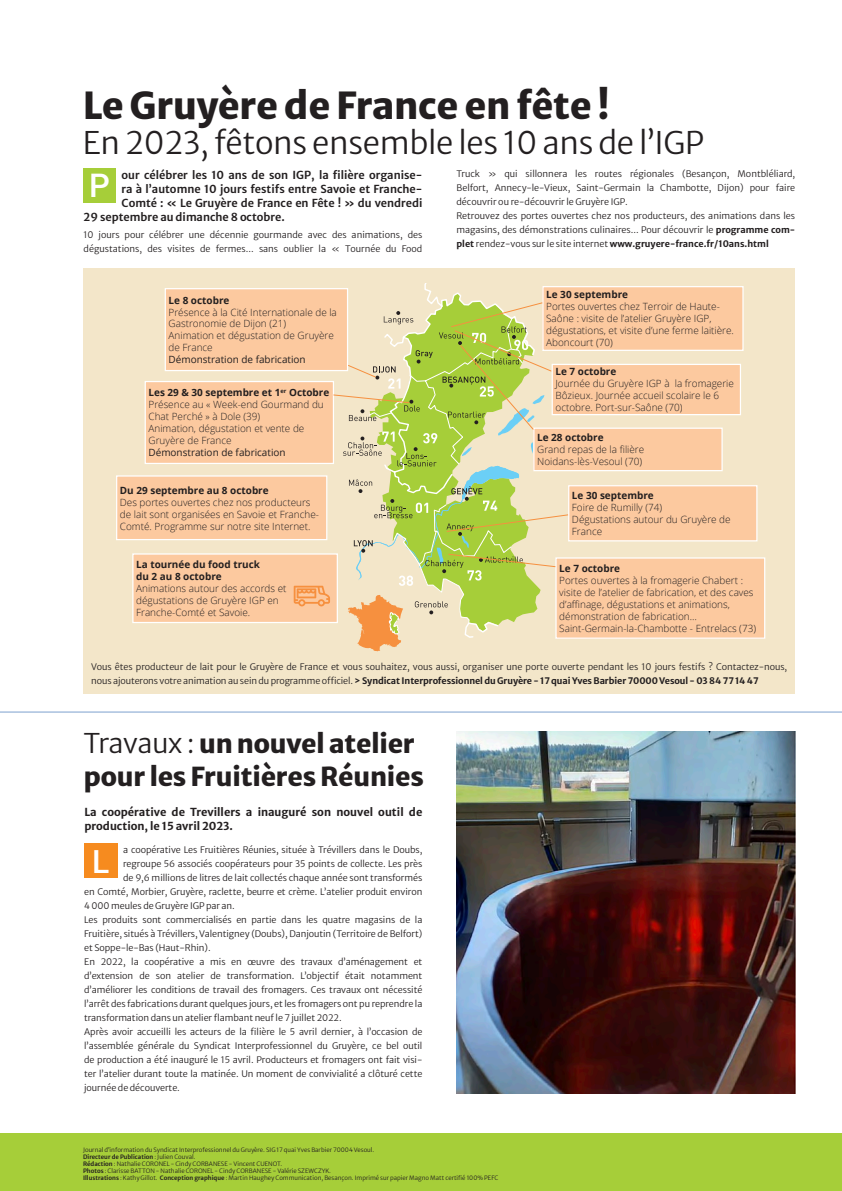
<style>
.page{position:relative;width:842px;height:1191px;background:#fff}
.page>*{position:absolute;margin:0;border:0;box-sizing:border-box;transform-origin:0 0}
.t1{font:800 37px "Merriweather Sans";letter-spacing:-.01em;color:#231f20}
.t2{font:500 32.5px "Roboto";color:#fff}
.t3{font:500 31.8px "Roboto";color:#fff}
.t4{font:300 31px "Merriweather Sans";letter-spacing:-.01em;color:#231f20}
.t5{font:800 26px/33px "Merriweather Sans";letter-spacing:-.01em;color:#231f20}
.t6{font:600 11px "Merriweather Sans";color:#231f20}
.t7{font:700 11px/14px "Merriweather Sans";color:#231f20}
.t8{font:300 10px/11.9px "Open Sans";color:#231f20}
.t9{font:700 10px/11.9px "Open Sans";color:#231f20}
.t10{font:10px "Open Sans";color:#231f20}
.t11{font:300 9px/14px "Merriweather Sans";letter-spacing:-.005em;color:#231f20;text-align:justify}
.t12{font:300 6px "Merriweather Sans";color:#231f20}
.t13{font:600 6px "Merriweather Sans";color:#231f20}
.s1{font-weight:700}
.s2{font-weight:300;font-size:27px}
.s3{font-weight:300}
.s4{font-weight:600}
</style>
<div class="page">
<div style="left:0;top:1133px;width:842px;height:58px;background:#a6ce39"></div>
<hr style="left:0;top:711px;width:842px;height:1px;background:#7da0ce">
<div style="left:83px;top:168px;width:33px;height:35px;background:#a6ce39"></div>
<div style="left:84px;top:844px;width:33px;height:34px;background:#f68b1f"></div>
<div style="left:84px;top:268px;width:711px;height:426px;background:#f3e6c9"></div>
<div style="left:145px;top:381px;width:188px;height:82px;background:#fcc99f"></div>
<div style="left:145px;top:381px;width:189px;height:83px;border:1px solid #fff"></div>
<div style="left:133px;top:554px;width:204px;height:68px;background:#fcc99f"></div>
<div style="left:132px;top:553px;width:206px;height:70px;border:1px solid #fff"></div>
<div style="left:534px;top:428px;width:188px;height:42px;background:#fcc99f"></div>
<div style="left:533px;top:427px;width:190px;height:44px;border:1px solid #fff"></div>
<div style="left:569px;top:486px;width:188px;height:55px;background:#fcc99f"></div>
<div style="left:568px;top:485px;width:189px;height:56px;border:1px solid #fff"></div>
<div style="left:117px;top:476px;width:210px;height:63px;background:#fcc99f"></div>
<div style="left:116px;top:475px;width:211px;height:65px;border:1px solid #fff"></div>
<div style="left:543px;top:287px;width:200px;height:63px;background:#fcc99f"></div>
<div style="left:542px;top:286px;width:202px;height:65px;border:1px solid #fff"></div>
<div style="left:556px;top:558px;width:209px;height:80px;background:#fcc99f"></div>
<div style="left:555px;top:557px;width:210px;height:82px;border:1px solid #fff"></div>
<div style="left:165px;top:289px;width:183px;height:81px;background:#fcc99f"></div>
<div style="left:165px;top:288px;width:183px;height:83px;border:1px solid #fff"></div>
<div style="left:552px;top:364px;width:188px;height:50px;background:#fcc99f"></div>
<div style="left:552px;top:364px;width:189px;height:51px;border:1px solid #fff"></div>
<svg style="left:294px;top:293px;width:275px;height:358px"></svg>
<img style="left:457px;top:731px;width:338px;height:362px">
<p class="t1" style="left:83px;top:74px;width:528px">Le Gruyère de France en fête !</p>
<p class="t4" style="left:83px;top:116px;width:623px">En 2023, fêtons ensemble les 10 ans de l’IGP</p>
<p class="t6" style="left:122px;top:165px;width:302px">our célébrer les 10 ans de son IGP, la filière organise-</p>
<p class="t6" style="left:122px;top:179px;width:302px">ra à l’automne 10 jours festifs entre Savoie et Franche-</p>
<p class="t6" style="left:122px;top:193px;width:302px">Comté : « Le Gruyère de France en Fête ! » du vendredi</p>
<p class="t6" style="left:84px;top:207px;width:203px">29 septembre au dimanche 8 octobre.</p>
<p class="t11" style="left:84px;top:226px;width:340px">10 jours pour célébrer une décennie gourmande avec des animations, des dégustations, des visites de fermes... sans oublier la « Tournée du Food</p>
<p class="t2" style="left:89px;top:163px;width:22px">P</p>
<p class="t9" style="left:169px;top:294px;width:62px">Le 8 octobre</p>
<p class="t8" style="left:169px;top:306px;width:170px">Présence à la Cité Internationale de la<br>Gastronomie de Dijon (21)</p>
<p class="t8" style="left:169px;top:329px;width:167px">Animation et dégustation de Gruyère de France</p>
<p class="t10" style="left:169px;top:353px;width:139px">Démonstration de fabrication</p>
<p class="t9" style="left:148px;top:386px;width:182px">Les 29 &amp; 30 septembre et 1<sup>er</sup> Octobre</p>
<p class="t8" style="left:148px;top:398px;width:177px">Présence au « Week-end Gourmand du<br>Chat Perché » à Dole (39)</p>
<p class="t8" style="left:148px;top:422px;width:157px">Animation, dégustation et vente de<br>Gruyère de France</p>
<p class="t10" style="left:148px;top:446px;width:139px">Démonstration de fabrication</p>
<p class="t9" style="left:120px;top:484px;width:150px">Du 29 septembre au 8 octobre</p>
<p class="t8" style="left:120px;top:496px;width:201px">Des portes ouvertes chez nos producteurs de lait sont organisées en Savoie et Franche-<br>Comté. Programme sur notre site Internet.</p>
<p class="t9" style="left:136px;top:558px;width:125px">La tournée du food truck du 2 au 8 octobre</p>
<p class="t8" style="left:136px;top:582px;width:152px">Animations autour des accords et dégustations de Gruyère IGP en<br>Franche-Comté et Savoie.</p>
<p class="t11" style="left:456px;top:165px;width:340px">Truck » qui sillonnera les routes régionales (Besançon, Montbléliard, Belfort, Annecy-le-Vieux, Saint-Germain la Chambotte, Dijon) pour faire découvrir ou re-découvrir le Gruyère IGP.</p>
<p class="t11" style="left:456px;top:208px;width:340px">Retrouvez des portes ouvertes chez nos producteurs, des animations dans les magasins, des démonstrations culinaires... Pour découvrir le <span class="s1">programme com&shy;plet</span> rendez-vous sur le site internet <span class="s1">www.gruyere-france.fr/10ans.html</span></p>
<p class="t9" style="left:546px;top:288px;width:83px">Le 30 septembre</p>
<p class="t8" style="left:546px;top:300px;width:189px">Portes ouvertes chez Terroir de Haute-Saône : visite de l’atelier Gruyère IGP, dégustations, et visite d’une ferme laitière.<br>Aboncourt (70)</p>
<p class="t9" style="left:555px;top:365px;width:62px">Le 7 octobre</p>
<p class="t8" style="left:555px;top:377px;width:180px">Journée du Gruyère IGP à la fromagerie<br>Bôzieux. Journée accueil scolaire le 6 octobre. Port-sur-Saône (70)</p>
<p class="t9" style="left:537px;top:431px;width:68px">Le 28 octobre</p>
<p class="t8" style="left:537px;top:443px;width:109px">Grand repas de la filière<br>Noidans-lès-Vesoul (70)</p>
<p class="t9" style="left:572px;top:489px;width:83px">Le 30 septembre</p>
<p class="t8" style="left:572px;top:501px;width:92px">Foire de Rumilly (74)</p>
<p class="t8" style="left:572px;top:513px;width:160px">Dégustations autour du Gruyère de<br>France</p>
<p class="t9" style="left:559px;top:562px;width:62px">Le 7 octobre</p>
<p class="t8" style="left:559px;top:574px;width:196px">Portes ouvertes à la fromagerie Chabert : visite de l’atelier de fabrication, et des caves d’affinage, dégustations et animations, démonstration de fabrication…</p>
<p class="t8" style="left:559px;top:622px;width:198px">Saint-Germain-la-Chambotte - Entrelacs (73)</p>
<p class="t11" style="left:91px;top:659px;width:697px">Vous êtes producteur de lait pour le Gruyère de France et vous souhaitez, vous aussi, organiser une porte ouverte pendant les 10 jours festifs ? Contactez-nous, nous ajouterons votre animation au sein du programme officiel. <span class="s1">&gt; Syndicat Interprofessionnel du Gruyère - 17 quai Yves Barbier 70000 Vesoul - 03 84 77 14 47</span></p>
<p class="t5" style="left:84px;top:723px;width:342px"><span class="s2">Travaux :</span> un nouvel atelier pour les Fruitières Réunies</p>
<p class="t7" style="left:84px;top:803px;width:340px">La coopérative de Trevillers a inauguré son nouvel outil de production, le 15 avril 2023.</p>
<p class="t11" style="left:123px;top:841px;width:301px">a coopérative Les Fruitières Réunies, située à Trévillers dans le Doubs,</p>
<p class="t11" style="left:123px;top:855px;width:301px">regroupe 56 associés coopérateurs pour 35 points de collecte. Les près</p>
<p class="t11" style="left:123px;top:869px;width:301px">de 9,6 millions de litres de lait collectés chaque année sont transformés</p>
<p class="t11" style="left:84px;top:883px;width:340px">en Comté, Morbier, Gruyère, raclette, beurre et crème. L’atelier produit environ</p>
<p class="t11" style="left:84px;top:897px;width:152px">4 000 meules de Gruyère IGP par an.</p>
<p class="t11" style="left:84px;top:911px;width:340px">Les produits sont commercialisés en partie dans les quatre magasins de la Fruitière, situés à Trévillers, Valentigney (Doubs), Danjoutin (Territoire de Belfort) et Soppe-le-Bas (Haut-Rhin).</p>
<p class="t11" style="left:84px;top:953px;width:340px">En 2022, la coopérative a mis en œuvre des travaux d’aménagement et d’extension de son atelier de transformation. L’objectif était notamment d’améliorer les conditions de travail des fromagers. Ces travaux ont nécessité l’arrêt des fabrications durant quelques jours, et les fromagers ont pu reprendre la transformation dans un atelier flambant neuf le 7 juillet 2022.</p>
<p class="t11" style="left:84px;top:1023px;width:340px">Après avoir accueilli les acteurs de la filière le 5 avril dernier, à l’occasion de l’assemblée générale du Syndicat Interprofessionnel du Gruyère, ce bel outil de production a été inauguré le 15 avril. Producteurs et fromagers ont fait visi&shy;ter l’atelier durant toute la matinée. Un moment de convivialité a clôturé cette journée de découverte.</p>
<p class="t3" style="left:92px;top:839px;width:19px">L</p>
<p class="t12" style="left:83px;top:1144px;width:293px">Journal d’information du Syndicat Interprofessionnel du Gruyère. SIG 17 quai Yves Barbier 70004 Vesoul.</p>
<p class="t13" style="left:83px;top:1151px;width:114px">Directeur de Publication <span class="s3">: Julien Couval.</span></p>
<p class="t12" style="left:83px;top:1158px;width:201px"><span class="s4">Rédaction</span> : Nathalie CORONEL - Cindy CORBANESE - Vincent CUENOT.</p>
<p class="t12" style="left:83px;top:1165px;width:249px"><span class="s4">Photos</span> : Clarisse BATTON - Nathalie CORONEL - Cindy CORBANESE - Valérie SZEWCZYK.</p>
<p class="t12" style="left:83px;top:1172px;width:417px"><span class="s4">Illustrations</span> : Kathy Gillot. <span class="s4">Conception graphique</span> : Martin Haughey Communication, Besançon. Imprimé sur papier Magno Matt certifié 100% PEFC</p>
</div>
